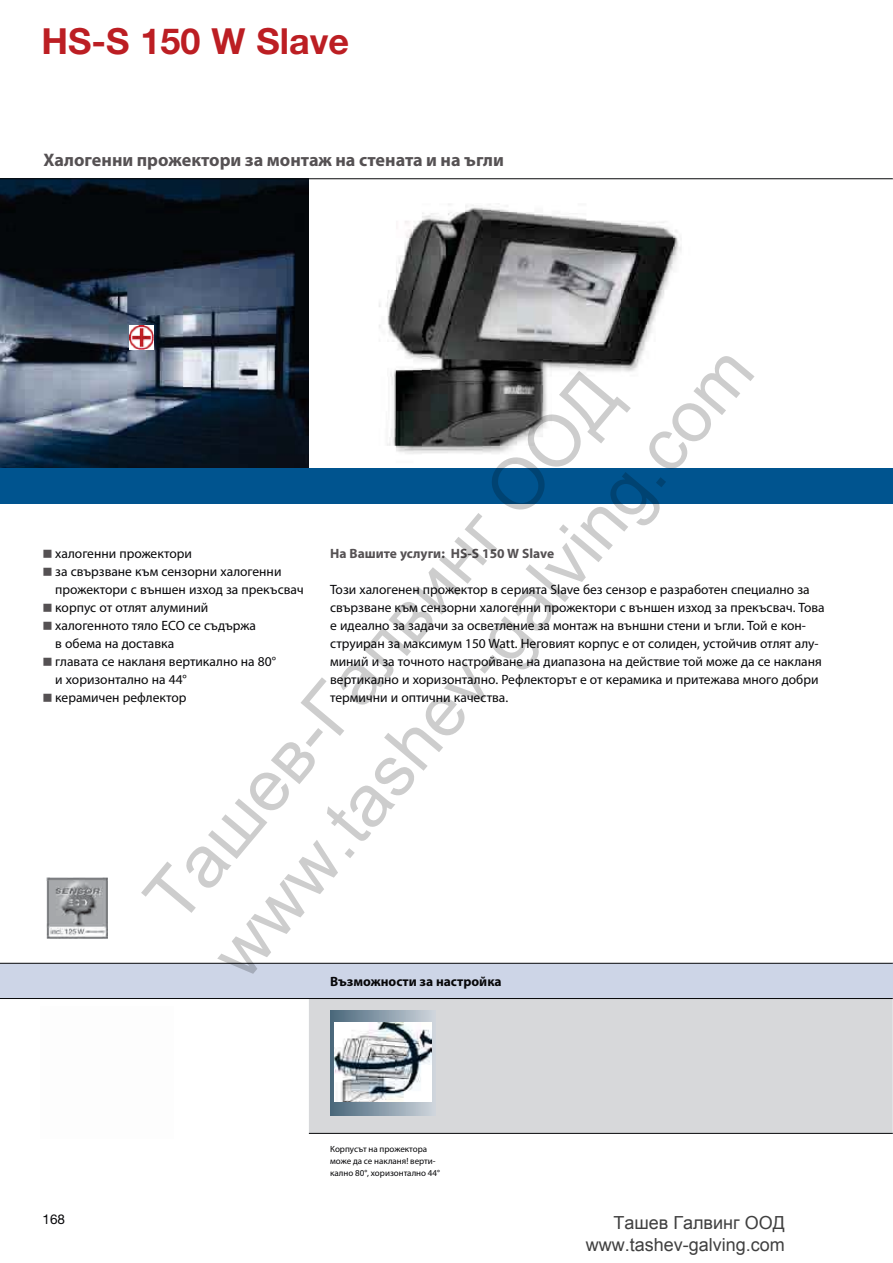
<style>
.page{position:relative;width:893px;height:1263px;background:#fff}
.page>*{position:absolute;margin:0;border:0;box-sizing:border-box;transform-origin:0 0}
.t1{font:72px/86.4px "Arial";color:rgb(0 0 0/.2)}
.t2{font:700 36px "Helvetica Neue LT Pro";color:#bc1e23}
.t3{font:700 18.15px "Myriad Pro";color:#555153}
.t4{font:18px/21.6px "Arial";color:#404040;text-align:right}
.t5{font:13.5px/18px "Myriad Pro";color:#070709}
.t6{font:700 13.5px "Myriad Pro";color:#555153}
.t7{font:700 13.5px "Myriad Pro";color:#070709}
.t8{font:13.5px "Helvetica Neue LT Pro";color:#070709}
.t9{font:9px/12px "Myriad Pro";color:#070709}
</style>
<div class="page">
<div style="left:0;top:963px;width:893px;height:36px;background:#cdd5e7"></div>
<div style="left:310px;top:999px;width:582px;height:134px;background:#d7d8da"></div>
<div style="left:309px;top:999px;width:584px;height:135px;border:2px solid #d7d8da"></div>
<hr style="left:309px;top:1133px;width:584px;height:1px;background:#08090b">
<img style="left:379px;top:203px;width:302px;height:251px">
<svg style="left:330px;top:1010px;width:102px;height:106px;background:#879aa8"></svg>
<img style="left:335px;top:1022px;width:96px;height:80px">
<img style="left:0;top:179px;width:309px;height:289px">
<img style="left:129px;top:326px;width:24px;height:24px">
<img style="left:47px;top:877px;width:61px;height:62px">
<hr style="left:0;top:963px;width:893px;height:1px;background:#08090b">
<hr style="left:0;top:998px;width:893px;height:1px;background:#08090b">
<hr style="left:0;top:178px;width:893px;height:1px;background:#08090b">
<div style="left:0;top:468px;width:893px;height:36px;background:#00548f"></div>
<h2 class="t2" style="left:41px;top:21px;width:309px">HS-S 150 W Slave</h2>
<h3 class="t3" style="left:44px;top:149px;width:462px">Халогенни прожектори за монтаж на стената и на ъгли</h3>
<h1 class="t1" style="left:128px;top:884px;width:798px;rotate:-50deg">Ташев-Галвинг ООД www.tashev-galving.com</h1>
<p class="t6" style="left:330px;top:545px;width:225px">На Вашите услуги: HS-S 150 W Slave</p>
<p class="t5" style="left:330px;top:580px;width:496px">Този халогенен прожектор в серията Slave без сензор е разработен специално за свързване към сензорни халогенни прожектори с външен изход за прекъсвач. Това е идеално за задачи за осветление за монтаж на външни стени и ъгли. Той е кон&shy;струиран за максимум 150 Watt. Неговият корпус е от солиден, устойчив отлят алу&shy;миний и за точното настройване на диапазона на действие той може да се накланя вертикално и хоризонтално. Рефлекторът е от керамика и притежава много добри термични и оптични качества.</p>
<p class="t5" style="left:55px;top:544px;width:250px">халогенни прожектори<br>за свързване към сензорни халогенни прожектори с външен изход за прекъсвач корпус от отлят алуминий<br>халогенното тяло ECO се съдържа<br>в обема на доставка<br>главата се накланя вертикално на 80°<br>и хоризонтално на 44°<br>керамичен рефлектор</p>
<p class="t7" style="left:330px;top:973px;width:173px">Възможности за настройка</p>
<p class="t8" style="left:43px;top:1211px;width:24px">168</p>
<p class="t9" style="left:330px;top:1143px;width:111px">Корпусът на прожектора може да се накланя! верти&shy;кално 80°, хоризонтално 44°</p>
<h3 class="t4" style="left:586px;top:1212px;width:201px">Ташев Галвинг ООД www.tashev-galving.com</h3>
</div>
